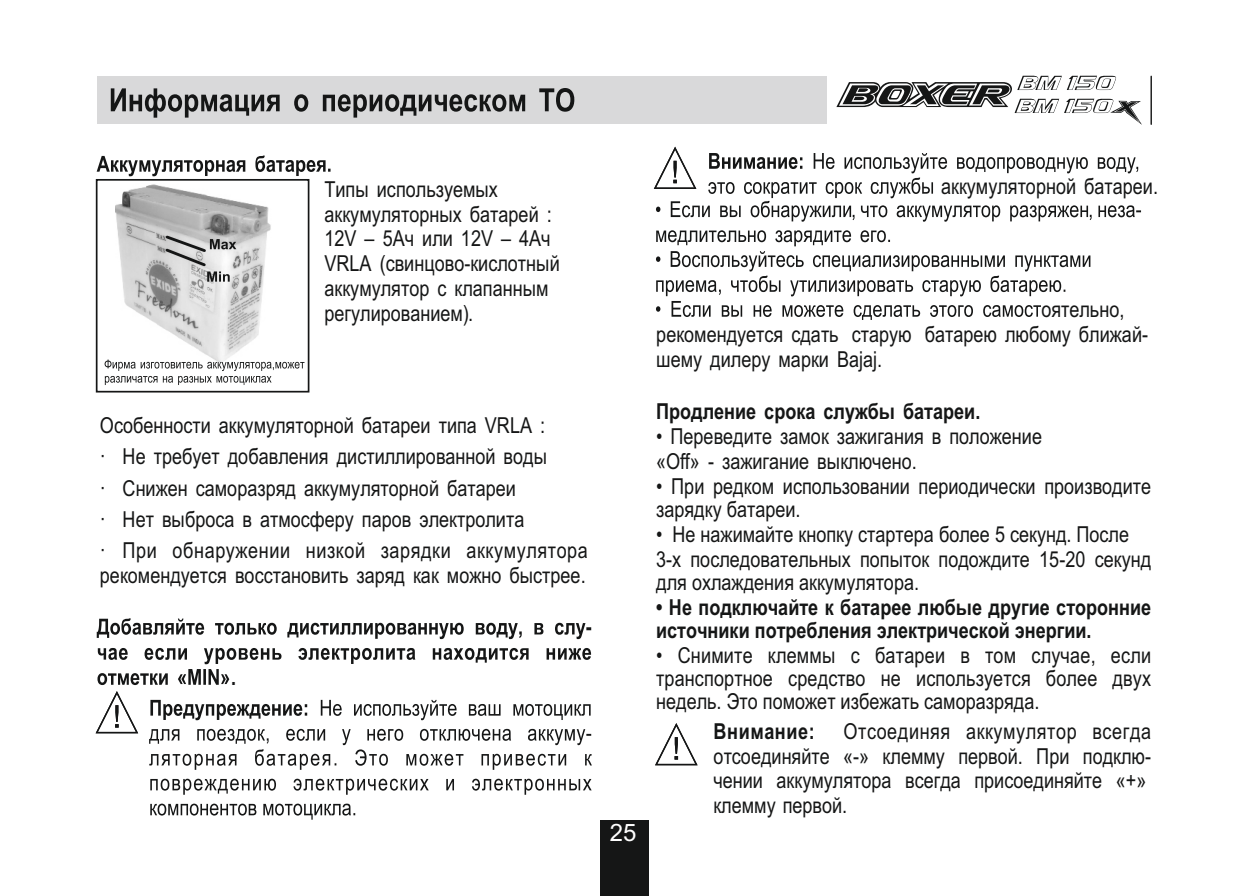
<style>
.page{position:relative;width:1248px;height:896px;background:#fff}
.page>*{position:absolute;margin:0;border:0;box-sizing:border-box;transform-origin:0 0}
.t1{font:24px "Arial";color:#fff}
.t2{font:22px/25px "Arial Narrow";color:#151616}
.t3{font:700 22px/23.2px "Arial Narrow";color:#151616}
.t4{font:700 22px "Arial Narrow";letter-spacing:.025em;color:#151616}
</style>
<div class="page">
<svg style="left:95px;top:691px;width:44px;height:43px"></svg>
<svg style="left:149px;top:700px;width:443px;height:119px"></svg>
<div style="left:97px;top:76px;width:729px;height:48px;background:#d9d9da"></div>
<svg style="left:111px;top:88px;width:463px;height:30px"></svg>
<svg style="left:97px;top:156px;width:233px;height:20px"></svg>
<img style="left:115px;top:184px;width:156px;height:175px">
<div style="left:96px;top:179px;width:213px;height:213px;border:2px solid #151616"></div>
<svg style="left:163px;top:233px;width:73px;height:49px;background:#b9b9b9"></svg>
<svg style="left:97px;top:618px;width:494px;height:67px"></svg>
<svg style="left:105px;top:359px;width:199px;height:26px"></svg>
<svg style="left:655px;top:723px;width:43px;height:43px"></svg>
<div style="left:599px;top:819px;width:49px;height:48px;background:#151616"></div>
<div style="left:599px;top:867px;width:49px;height:29px;background:#151616"></div>
<svg style="left:653px;top:146px;width:487px;height:174px"></svg>
<hr style="left:1150px;top:76px;width:1px;height:48px;background:#151616">
<svg style="left:836px;top:76px;width:305px;height:48px"></svg>
<p class="t2" style="left:324px;top:178px;width:237px">Типы используемых аккумуляторных батарей :<br>12V – 5Aч или 12V – 4Ач<br>VRLA (свинцово-кислотный аккумулятор с клапанным регулированием).</p>
<p class="t2" style="left:100px;top:412px;width:489px;line-height:31.2px">Особенности аккумуляторной батареи типа VRLA :<br>· Не требует добавления дистиллированной воды<br>· Снижен саморазряд аккумуляторной батареи<br>· Нет выброса в атмосферу паров электролита<br>· При обнаружении низкой зарядки аккумулятора</p>
<p class="t2" style="left:100px;top:564px;width:487px">рекомендуется восстановить заряд как можно быстрее.</p>
<p class="t3" style="left:231px;top:668px;width:7px">.</p>
<p class="t2" style="left:941px;top:176px;width:218px">аккумуляторной батареи.</p>
<p class="t1" style="left:610px;top:823px;width:28px">25</p>
<p class="t2" style="left:656px;top:298px;width:493px;text-indent:385px">оятельно, рекомендуется сдать старую батарею любому ближай&shy;шему дилеру марки Bajaj.</p>
<p class="t3" style="left:656px;top:402px;width:326px">Продление срока службы батареи.</p>
<p class="t2" style="left:656px;top:426px;width:387px">• Переведите замок зажигания в положение «Off» - зажигание выключено.</p>
<p class="t2" style="left:656px;top:477px;width:496px;line-height:23px">• При редком использовании периодически производите зарядку батареи.</p>
<p class="t2" style="left:656px;top:524px;width:496px">• Не нажимайте кнопку стартера более 5 секунд. После<br>3-х последовательных попыток подождите 15-20 секунд</p>
<p class="t2" style="left:656px;top:571px;width:264px">для охлаждения аккумулятора.</p>
<p class="t3" style="left:656px;top:597px;width:496px">• Не подключайте к батарее любые другие сторонние источники потребления электрической энергии.</p>
<p class="t2" style="left:656px;top:646px;width:496px;line-height:23px;text-align:justify">• Снимите клеммы с батареи в том случае, если транспортное средство не используется более двух недель. Это поможет избежать саморазряда.</p>
<p class="t4" style="left:713px;top:723px;width:103px">Внимание:</p>
<p class="t2" style="left:713px;top:721px;width:439px;text-align:right">Отсоединяя аккумулятор всегда<br>отсоединяйте «-» клемму первой. При подклю-</p>
<p class="t2" style="left:713px;top:770px;width:434px">чении аккумулятора всегда присоединяйте «+» клемму первой.</p>
</div>
